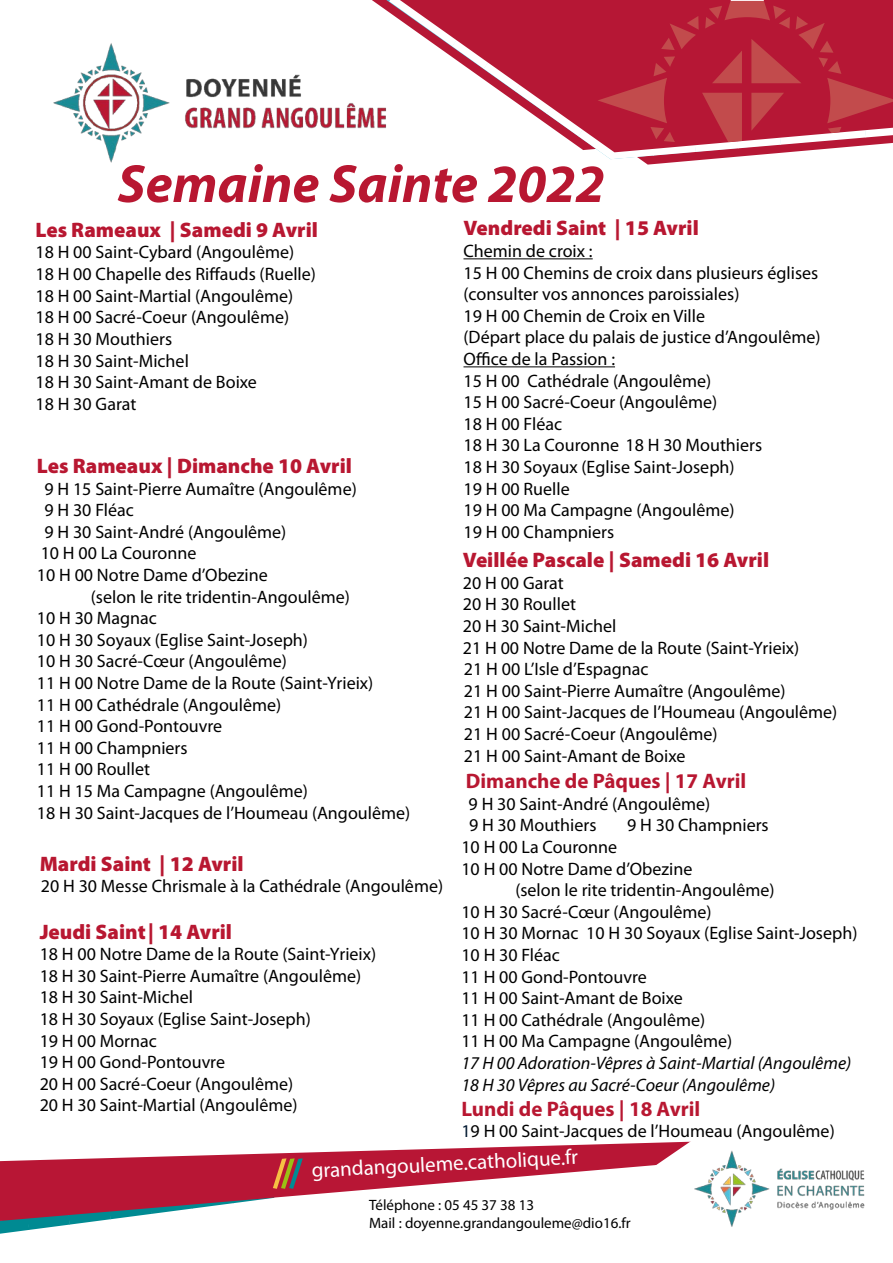
<style>
.page{position:relative;width:893px;height:1263px;background:#fff}
.page>*{position:absolute;margin:0;border:0;box-sizing:border-box;transform-origin:0 0}
.t1{font:italic 700 54px "Myriad Pro";color:#b81731}
.t2{font:900 21px "Myriad Pro";color:#b81731}
.t3{font:700 21px "Myriad Pro";color:#b81731}
.t4{font:21px "Myriad Pro";color:#fff}
.t5{font:18px/21.6px "Myriad Pro";color:#000}
.t6{font:italic 18px "Myriad Pro";color:#000}
.t7{font:italic 18px "Myriad Pro";color:#030303}
.t8{font:15px/18px "Myriad Pro";color:#000}
.s1{color:#011830}
</style>
<div class="page">
<svg style="left:385px;top:0;width:508px;height:165px"></svg>
<svg style="left:113px;top:1146px;width:401px;height:50px;fill:#b81635"></svg>
<svg style="left:514px;top:1141px;width:177px;height:37px;fill:#b81635"></svg>
<img style="left:53px;top:30px;width:355px;height:135px">
<img style="left:687px;top:1142px;width:178px;height:85px">
<svg style="left:0;top:1158px;width:303px;height:76px"></svg>
<hr style="left:463px;top:258px;width:130px;height:1px;background:#000">
<hr style="left:463px;top:366px;width:152px;height:1px;background:#000">
<h1 class="t1" style="left:118px;top:149px;width:489px">Semaine Sainte 2022</h1>
<p class="t2" style="left:35px;top:216px;width:284px">Les Rameaux | Samedi 9 Avril</p>
<p class="t5" style="left:35px;top:241px;width:282px">18 H 00 Saint-Cybard (Angoulême)<br>18 H 00 Chapelle des Riffauds (Ruelle)<br>18 H 00 Saint-Martial (Angoulême)<br>18 H 00 Sacré-Coeur (Angoulême)<br>18 H 30 Mouthiers<br>18 H 30 Saint-Michel<br>18 H 30 Saint-Amant de Boixe<br>18 H 30 Garat</p>
<p class="t2" style="left:37px;top:452px;width:317px">Les Rameaux | Dimanche 10 Avril</p>
<p class="t5" style="left:44px;top:477px;width:314px">9 H 15 Saint-Pierre Aumaître (Angoulême)</p>
<p class="t5" style="left:44px;top:499px;width:91px">9 H 30 Fléac</p>
<p class="t5" style="left:44px;top:521px;width:243px">9 H 30 Saint-André (Angoulême)</p>
<p class="t5" style="left:41px;top:542px;width:157px">10 H 00 La Couronne</p>
<p class="t5" style="left:37px;top:564px;width:232px">10 H 00 Notre Dame d’Obezine</p>
<p class="t5" style="left:91px;top:585px;width:261px">(selon le rite tridentin-Angoulême)</p>
<p class="t5" style="left:37px;top:607px;width:122px">10 H 30 Magnac</p>
<p class="t5" style="left:37px;top:629px;width:273px">10 H 30 Soyaux (Eglise Saint-Joseph)</p>
<p class="t5" style="left:37px;top:650px;width:252px">10 H 30 Sacré-Cœur (Angoulême)</p>
<p class="t5" style="left:37px;top:672px;width:338px">11 H 00 Notre Dame de la Route (Saint-Yrieix)</p>
<p class="t5" style="left:37px;top:693px;width:246px">11 H 00 Cathédrale (Angoulême)</p>
<p class="t5" style="left:37px;top:715px;width:187px">11 H 00 Gond-Pontouvre</p>
<p class="t5" style="left:37px;top:737px;width:152px">11 H 00 Champniers</p>
<p class="t5" style="left:37px;top:758px;width:115px">11 H 00 Roullet</p>
<p class="t5" style="left:37px;top:780px;width:273px">11 H 15 Ma Campagne (Angoulême)</p>
<p class="t5" style="left:37px;top:801px;width:375px">18 H 30 Saint-Jacques de l’Houmeau (Angoulême)</p>
<p class="t2" style="left:40px;top:849px;width:205px">Mardi Saint | 12 Avril</p>
<p class="t5" style="left:41px;top:875px;width:404px">20 H 30 Messe Chrismale à la Cathédrale (Angoulême)</p>
<p class="t2" style="left:40px;top:917px;width:194px">Jeudi Saint| 14 Avril</p>
<p class="t5" style="left:40px;top:943px;width:338px">18 H 00 Notre Dame de la Route (Saint-Yrieix)<br>18 H 30 Saint-Pierre Aumaître (Angoulême)<br>18 H 30 Saint-Michel<br>18 H 30 Soyaux (Eglise Saint-Joseph)<br>19 H 00 Mornac<br>19 H 00 Gond-Pontouvre<br>20 H 00 Sacré-Coeur (Angoulême)<br>20 H 30 Saint-Martial (Angoulême)</p>
<p class="t2" style="left:463px;top:214px;width:237px">Vendredi Saint | 15 Avril</p>
<p class="t5" style="left:463px;top:240px;width:358px">Chemin de croix :<br>15 H 00 Chemins de croix dans plusieurs églises (consulter vos annonces paroissiales)<br>19 H 00 Chemin de Croix en Ville<br>(Départ place du palais de justice d’Angoulême)<br>Office de la Passion :<br>15 H 00 Cathédrale (Angoulême)<br>15 H 00 Sacré-Coeur (Angoulême)<br>18 H 00 Fléac<br>18 H 30 La Couronne 18 H 30 Mouthiers<br>18 H 30 Soyaux (Eglise Saint-Joseph)<br>19 H 00 Ruelle<br>19 H 00 Ma Campagne (Angoulême)<br>19 H 00 Champniers</p>
<p class="t2" style="left:463px;top:546px;width:308px">Veillée Pascale | Samedi 16 Avril</p>
<p class="t5" style="left:463px;top:572px;width:376px">20 H 00 Garat<br>20 H 30 Roullet<br>20 H 30 Saint-Michel<br>21 H 00 Notre Dame de la Route (Saint-Yrieix)<br>21 H 00 L’Isle d’Espagnac<br>21 H 00 Saint-Pierre Aumaître (Angoulême)<br>21 H 00 Saint-Jacques de l’Houmeau (Angoulême)<br>21 H 00 Sacré-Coeur (Angoulême)<br>21 H 00 Saint-Amant de Boixe</p>
<p class="t3" style="left:466px;top:767px;width:282px">Dimanche de Pâques | 17 Avril</p>
<p class="t5" style="left:469px;top:793px;width:243px">9 H 30 Saint-André (Angoulême)<br>9 H 30 Mouthiers</p>
<p class="t5" style="left:627px;top:814px;width:143px">9 H 30 Champniers</p>
<p class="t5" style="left:461px;top:836px;width:157px">10 H 00 La Couronne</p>
<p class="t5" style="left:461px;top:857px;width:232px">10 H 00 Notre Dame d’Obezine</p>
<p class="t5" style="left:515px;top:879px;width:261px">(selon le rite tridentin-Angoulême)</p>
<p class="t5" style="left:461px;top:901px;width:252px">10 H 30 Sacré-Cœur (Angoulême)</p>
<p class="t5" style="left:461px;top:922px;width:398px">10 H 30 Mornac 10 H 30 Soyaux (Eglise Saint-Joseph)</p>
<p class="t5" style="left:461px;top:944px;width:100px">10 H 30 Fléac</p>
<p class="t5" style="left:461px;top:965px;width:187px">11 H 00 Gond-Pontouvre</p>
<p class="t5" style="left:461px;top:987px;width:223px">11 H 00 Saint-Amant de Boixe</p>
<p class="t5" style="left:461px;top:1009px;width:245px">11 H 00 Cathédrale (Angoulême)</p>
<p class="t5" style="left:461px;top:1030px;width:273px">11 H 00 Ma Campagne (Angoulême)</p>
<p class="t6" style="left:461px;top:1052px;width:391px">17 H 00 Adoration-Vêpres à Saint-Martial (Angoulême)</p>
<p class="t7" style="left:461px;top:1073px;width:315px">18 H 30 Vêpres au Sacré-Coeur (Angoulême)</p>
<p class="t3" style="left:461px;top:1095px;width:241px">Lundi de Pâques | 18 Avril</p>
<p class="t5" style="left:461px;top:1120px;width:375px"><span class="s1">1</span>9 H 00 Saint-Jacques de l’Houmeau (Angoulême)</p>
<p class="t4" style="left:311px;top:1158px;width:268px;rotate:-3deg">grandangouleme.catholique.fr</p>
<p class="t8" style="left:369px;top:1196px;width:263px">Téléphone : 05 45 37 38 13<br>Mail : doyenne.grandangouleme@dio16.fr</p>
</div>
